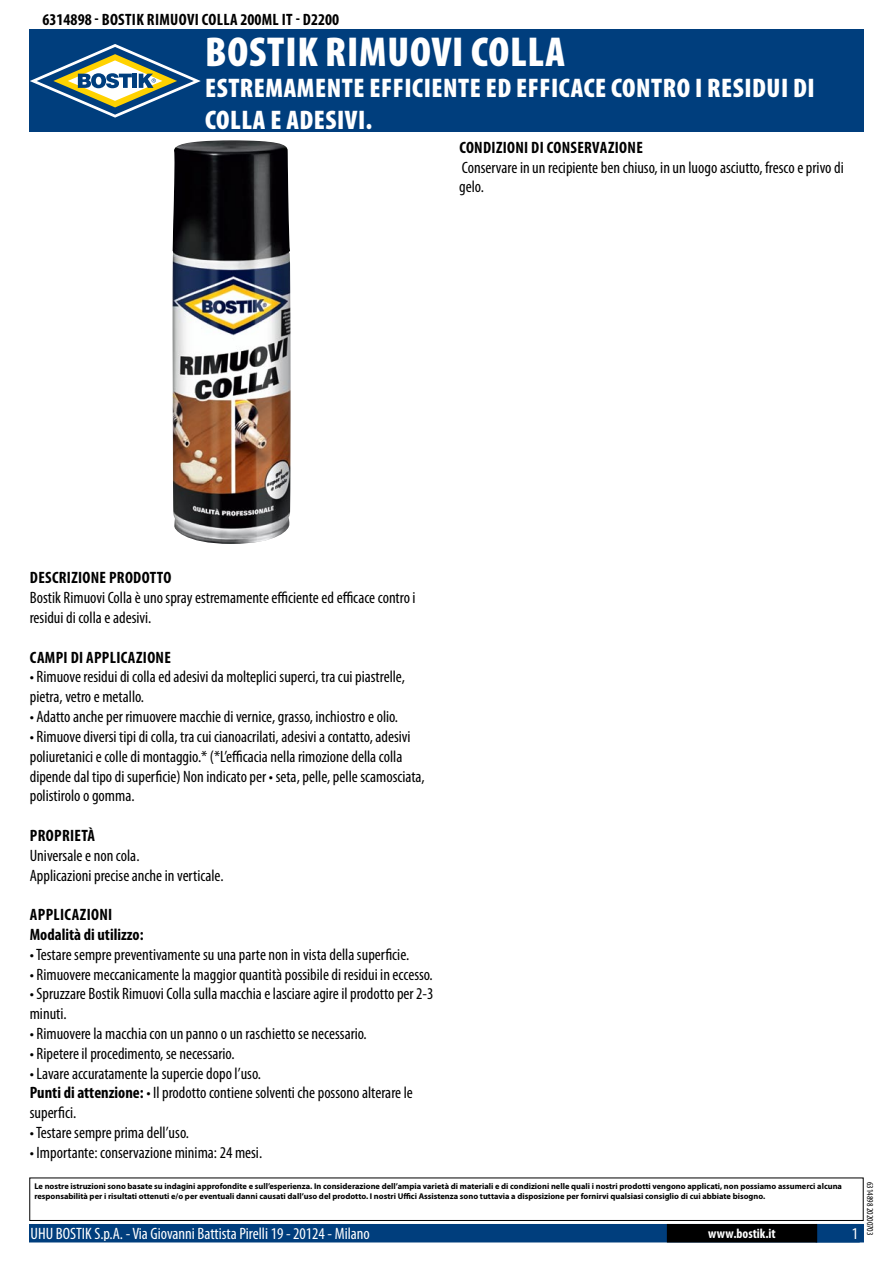
<style>
.page{position:relative;width:893px;height:1263px;background:#fff}
.page>*{position:absolute;margin:0;border:0;box-sizing:border-box;transform-origin:0 0}
.t1{font:900 condensed 42px "Myriad Pro";letter-spacing:.02em;color:#fff}
.t2{font:900 condensed 27px/32.4px "Myriad Pro";letter-spacing:.02em;color:#fff}
.t3{font:condensed 16.5px/19.8px "Myriad Pro";color:#000}
.t4{font:700 condensed 16.5px/19.8px "Myriad Pro";letter-spacing:.02em;color:#000}
.t5{font:condensed 16.5px "Myriad Pro";color:#fff}
.t6{font:700 condensed 13.5px "Myriad Pro";color:#fff}
.t7{font:condensed 9px "Myriad Pro";color:#000}
.t8{font:700 8.4px/10.1px "Myriad Pro";color:#000}
.s1{font-weight:700}
</style>
<div class="page">
<div style="left:30px;top:1225px;width:833px;height:17px;background:#003e7d"></div>
<div style="left:29px;top:1224px;width:835px;height:18px;border:2px solid #003e7d"></div>
<div style="left:816px;top:1224px;width:44px;height:18px;border:2px solid #003e7d"></div>
<div style="left:668px;top:1225px;width:148px;height:17px;background:#000"></div>
<div style="left:667px;top:1224px;width:150px;height:18px;border:2px solid #000"></div>
<div style="left:29px;top:1177px;width:835px;height:44px;border:1px solid #000"></div>
<div style="left:30px;top:30px;width:834px;height:102px;background:#003e7d"></div>
<svg style="left:30px;top:44px;width:171px;height:74px"></svg>
<img style="left:172px;top:140px;width:119px;height:404px">
<p class="t4" style="left:43px;top:9px;width:298px">6314898 - BOSTIK RIMUOVI COLLA 200ML IT - D2200</p>
<h1 class="t1" style="left:205px;top:25px;width:361px">BOSTIK RIMUOVI COLLA</h1>
<h2 class="t2" style="left:205px;top:71px;width:611px">ESTREMAMENTE EFFICIENTE ED EFFICACE CONTRO I RESIDUI DI<br>COLLA E ADESIVI.</h2>
<p class="t4" style="left:459px;top:137px;width:185px">CONDIZIONI DI CONSERVAZIONE</p>
<p class="t3" style="left:459px;top:157px;width:386px">Conservare in un recipiente ben chiuso, in un luogo asciutto, fresco e privo di gelo.</p>
<p class="t4" style="left:30px;top:568px;width:143px">DESCRIZIONE PRODOTTO</p>
<p class="t3" style="left:30px;top:588px;width:387px">Bostik Rimuovi Colla è uno spray estremamente efficiente ed efficace contro i residui di colla e adesivi.</p>
<p class="t4" style="left:30px;top:647px;width:143px">CAMPI DI APPLICAZIONE</p>
<p class="t3" style="left:30px;top:667px;width:377px">• Rimuove residui di colla ed adesivi da molteplici superci, tra cui piastrelle, pietra, vetro e metallo.</p>
<p class="t3" style="left:30px;top:706px;width:370px">• Adatto anche per rimuovere macchie di vernice, grasso, inchiostro e olio.</p>
<p class="t3" style="left:30px;top:726px;width:397px">• Rimuove diversi tipi di colla, tra cui cianoacrilati, adesivi a contatto, adesivi poliuretanici e colle di montaggio.* (*L’efficacia nella rimozione della colla dipende dal tipo di superficie) Non indicato per • seta, pelle, pelle scamosciata, polistirolo o gomma.</p>
<p class="t4" style="left:30px;top:825px;width:67px">PROPRIETÀ</p>
<p class="t3" style="left:30px;top:845px;width:195px">Universale e non cola.<br>Applicazioni precise anche in verticale.</p>
<p class="t4" style="left:30px;top:904px;width:115px">APPLICAZIONI<br>MODALITÀ DI UTILIZZO:</p>
<p class="t3" style="left:30px;top:944px;width:381px">• Testare sempre preventivamente su una parte non in vista della superficie.</p>
<p class="t3" style="left:30px;top:964px;width:405px">• Rimuovere meccanicamente la maggior quantità possibile di residui in eccesso.</p>
<p class="t3" style="left:30px;top:984px;width:405px">• Spruzzare Bostik Rimuovi Colla sulla macchia e lasciare agire il prodotto per 2-3 minuti.</p>
<p class="t3" style="left:30px;top:1023px;width:338px">• Rimuovere la macchia con un panno o un raschietto se necessario.</p>
<p class="t3" style="left:30px;top:1043px;width:206px">• Ripetere il procedimento, se necessario.</p>
<p class="t3" style="left:30px;top:1063px;width:385px">• Lavare accuratamente la supercie dopo l’uso.<br><span class="s1">PUNTI DI ATTENZIONE:</span> • Il prodotto contiene solventi che possono alterare le superfici.</p>
<p class="t3" style="left:30px;top:1122px;width:161px">• Testare sempre prima dell’uso.</p>
<p class="t3" style="left:30px;top:1142px;width:234px">• Importante: conservazione minima: 24 mesi.</p>
<p class="t8" style="left:34px;top:1181px;width:809px">Le nostre istruzioni sono basate su indagini approfondite e sull’esperienza. In considerazione dell’ampia varietà di materiali e di condizioni nelle quali i nostri prodotti vengono applicati, non possiamo assumerci alcuna responsabilità per i risultati ottenuti e/o per eventuali danni causati dall’uso del prodotto. I nostri Uffici Assistenza sono tuttavia a disposizione per fornirvi qualsiasi consiglio di cui abbiate bisogno.</p>
<p class="t5" style="left:31px;top:1224px;width:341px">UHU BOSTIK S.p.A. - Via Giovanni Battista Pirelli 19 - 20124 - Milano</p>
<p class="t6" style="left:708px;top:1225px;width:69px">WWW.BOSTIK.IT</p>
<p class="t5" style="left:852px;top:1224px;width:8px">1</p>
<p class="t7" style="left:875px;top:1182px;width:55px;rotate:90deg">6314898 20200703</p>
</div>
